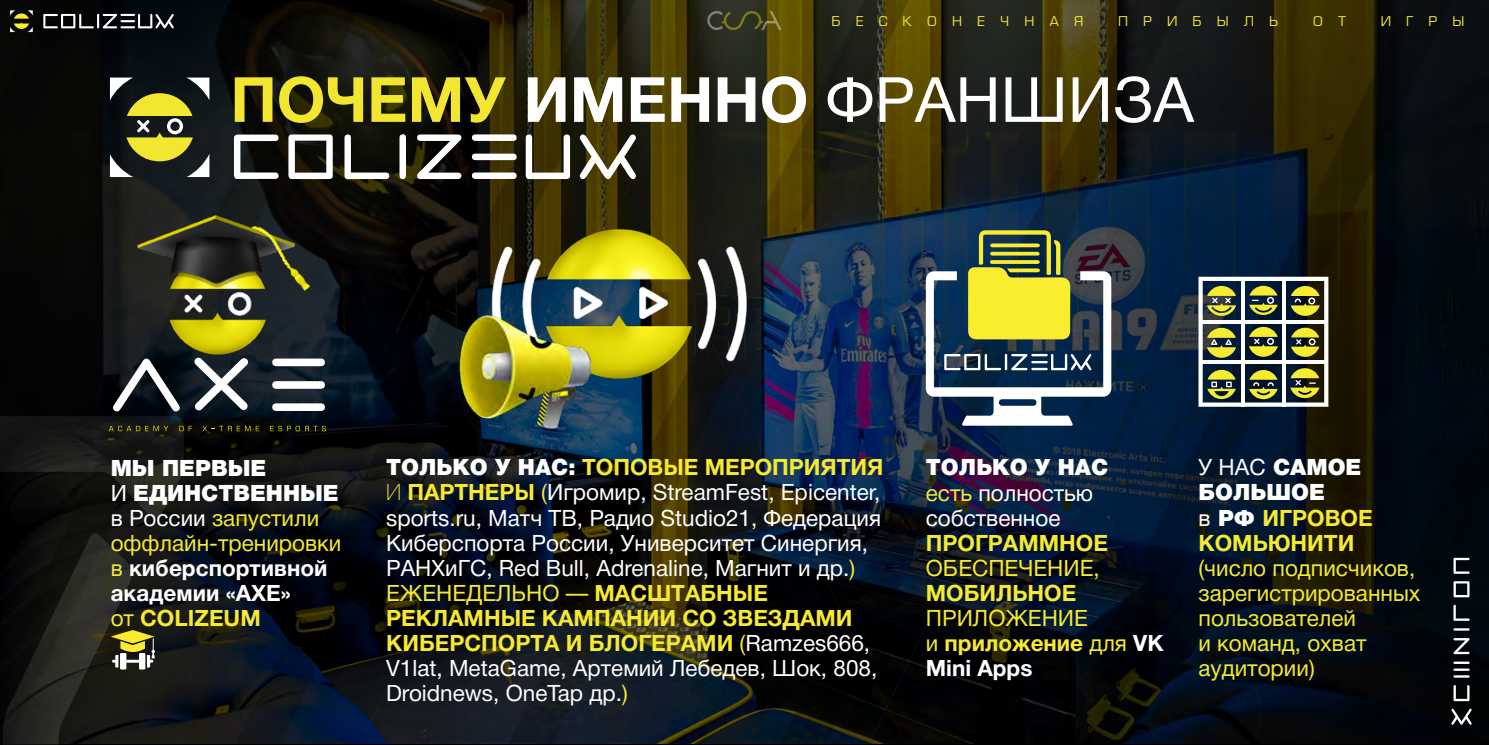
<style>
.page{position:relative;width:1489px;height:745px;background:#fff}
.page>*{position:absolute;margin:0;border:0;box-sizing:border-box;transform-origin:0 0}
.t1{font:468.75px "Marsh Stencil";color:#fff}
.t2{font:62.5px "Helvetica Neue Cyr";color:#fff}
.t3{font:22.5px/25px "Helvetica Neue Cyr";color:#fff}
.t4{font:22.5px/25px "Helvetica Neue Cyr";color:#f6e930}
.t5{font:700 22.5px/25px "Helvetica Neue Cyr";color:#f6e930}
.t6{font:15px "Iris Normal";letter-spacing:1em;color:#f6e934}
.s1{font-weight:700;color:#f2e630}
.s2{font-weight:700}
.s3{font-weight:900}
.s4{font-weight:700;color:#f6e930}
.s5{font-weight:100;color:#f6e930}
.s6{color:#f6e930}
.s7{font-weight:900;color:#fff}
.s8{color:#fff}
.s9{font-weight:700;color:#fff}
.s10{font-weight:400;color:#fff}
</style>
<div class="page">
<img style="left:0;top:0;width:1488px;height:742px">
<svg style="left:43px;top:14px;width:131px;height:14px"></svg>
<svg style="left:10px;top:10px;width:23px;height:22px"></svg>
<svg style="left:707px;top:11px;width:74px;height:19px"></svg>
<svg style="left:1453px;top:628px;width:16px;height:2px"></svg>
<svg style="left:1453px;top:661px;width:16px;height:16px"></svg>
<svg style="left:1453px;top:637px;width:16px;height:16px"></svg>
<svg style="left:1453px;top:684px;width:16px;height:16px"></svg>
<svg style="left:1453px;top:557px;width:16px;height:16px"></svg>
<svg style="left:1453px;top:581px;width:16px;height:16px"></svg>
<svg style="left:1451px;top:708px;width:20px;height:16px"></svg>
<svg style="left:1453px;top:604px;width:16px;height:16px"></svg>
<svg style="left:472px;top:134px;width:44px;height:7px"></svg>
<svg style="left:472px;top:172px;width:44px;height:7px"></svg>
<svg style="left:399px;top:134px;width:7px;height:45px"></svg>
<svg style="left:472px;top:153px;width:44px;height:7px"></svg>
<svg style="left:417px;top:134px;width:44px;height:45px"></svg>
<svg style="left:525px;top:134px;width:45px;height:45px"></svg>
<svg style="left:234px;top:134px;width:44px;height:39px"></svg>
<svg style="left:288px;top:134px;width:45px;height:39px"></svg>
<svg style="left:579px;top:134px;width:57px;height:45px"></svg>
<svg style="left:344px;top:134px;width:45px;height:45px"></svg>
<svg style="left:110px;top:77px;width:99px;height:96px"></svg>
<svg style="left:925px;top:230px;width:186px;height:195px"></svg>
<img style="left:374px;top:183px;width:465px;height:249px">
<img style="left:434px;top:291px;width:173px;height:174px">
<svg style="left:109px;top:425px;width:59px;height:6px"></svg>
<svg style="left:179px;top:425px;width:13px;height:6px"></svg>
<svg style="left:202px;top:425px;width:57px;height:6px"></svg>
<svg style="left:270px;top:425px;width:56px;height:6px"></svg>
<img style="left:96px;top:173px;width:242px;height:242px">
<svg style="left:111px;top:629px;width:44px;height:40px"></svg>
<svg style="left:1198px;top:276px;width:130px;height:130px"></svg>
<p class="t6" style="left:831px;top:14px;width:253px">БЕСКОНЕЧНАЯ</p>
<p class="t6" style="left:1118px;top:14px;width:161px">ПРИБЫЛЬ</p>
<h2 class="t2" style="left:230px;top:66px;width:964px"><span class="s1">ПОЧЕМУ</span> <span class="s2">ИМЕННО</span> ФРАНШИЗА</h2>
<p class="t6" style="left:1312px;top:14px;width:35px">О Т</p>
<p class="t6" style="left:1380px;top:14px;width:85px">ИГРЫ</p>
<h1 class="t1" style="left:-102px;top:324px;width:324px">7</h1>
<p class="t3" style="left:386px;top:455px;width:499px"><span class="s3">ТОЛЬКО У НАС:</span> <span class="s4">ТОПОВЫЕ МЕРОПРИЯТИЯ </span><span class="s5">И</span> <span class="s4">ПАРТНЕРЫ</span> <span class="s6">(</span>Игромир, StreamFest, Epicenter, sports.ru, Матч ТВ, Радио Studio21, Федерация Киберспорта России, Университет Синергия, РАНХиГС, Red Bull, Adrenaline, Магнит и др <span class="s6">(</span>.<br><span class="s6">ЕЖЕНЕДЕЛЬНО —</span> <span class="s4">МАСШТАБНЫЕ РЕКЛАМНЫЕ КАМПАНИИ СО ЗВЕЗДАМИ КИБЕРСПОРТА И БЛОГЕРАМИ</span> <span class="s6">(</span>Ramzes666, V1lat, MetaGame, Артемий Лебедев, Шок, 808, Droidnews, OneTap др <span class="s6">(</span>.</p>
<p class="t4" style="left:111px;top:455px;width:232px"><span class="s7">МЫ ПЕРВЫЕ<br></span><span class="s8">И</span> <span class="s7">ЕДИНСТВЕННЫЕ </span><span class="s8">в России</span> запустили оффлайн-тренировки в <span class="s9">киберспортивной академии «AXE«<br></span>от <span class="s2">COLIZEUM</span></p>
<p class="t3" style="left:925px;top:455px;width:184px"><span class="s3">ТОЛЬКО У НАС </span><span class="s6">есть</span> полностью собственное</p>
<p class="t5" style="left:925px;top:530px;width:184px">ПРОГРАММНОЕ</p>
<p class="t4" style="left:925px;top:555px;width:175px">ОБЕСПЕЧЕНИЕ,</p>
<p class="t5" style="left:925px;top:580px;width:152px">МОБИЛЬНОЕ</p>
<p class="t4" style="left:925px;top:605px;width:239px">ПРИЛОЖЕНИЕ<br>и <span class="s2">приложение</span> для <span class="s9">VK<br>Mini Apps</span></p>
<p class="t5" style="left:1198px;top:455px;width:176px"><span class="s10">У НАС</span> <span class="s7">САМОЕ<br>БОЛЬШОЕ<br></span><span class="s10">в</span> <span class="s7">РФ</span> ИГРОВОЕ<br>КОМЬЮНИТИ</p>
<p class="t4" style="left:1198px;top:555px;width:224px">(число подписчиков, зарегистрированных пользователей<br>и команд, охват аудитории(</p>
</div>
